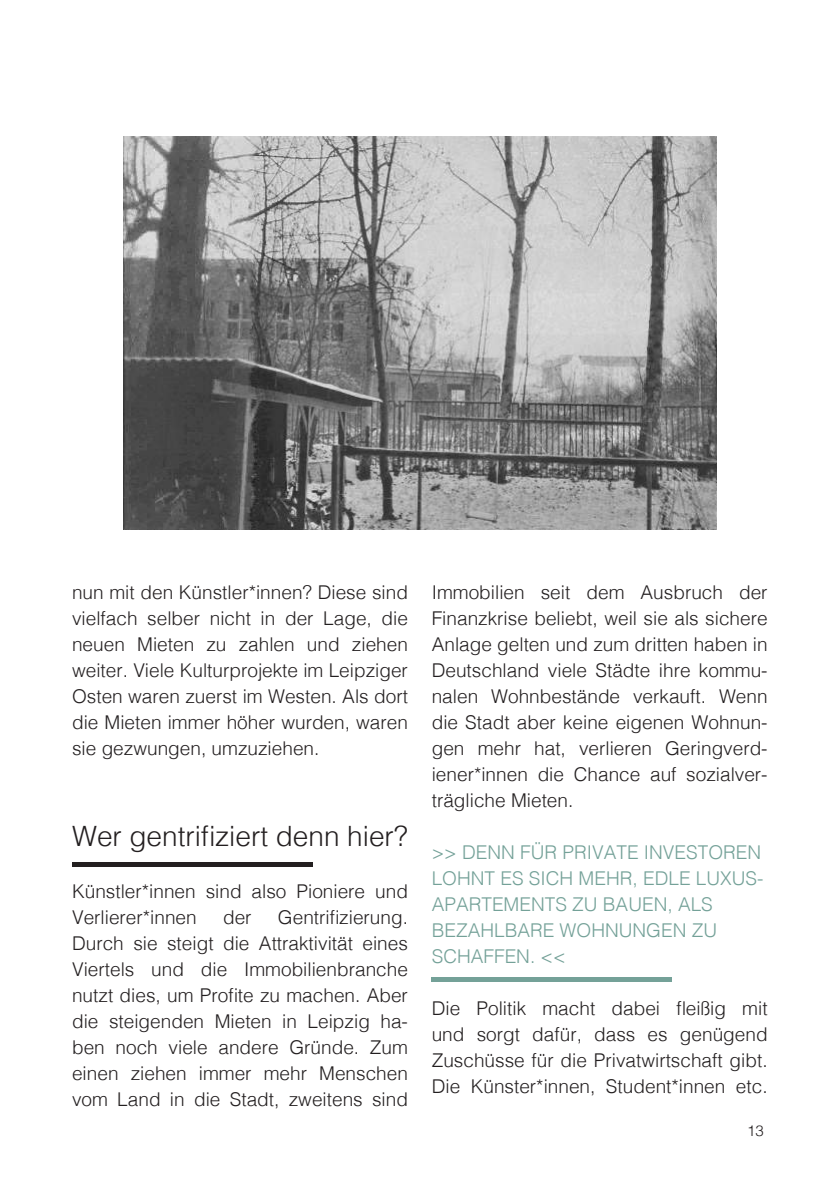
<style>
.page{position:relative;width:840px;height:1191px;background:#fff}
.page>*{position:absolute;margin:0;border:0;box-sizing:border-box;transform-origin:0 0}
.t1{font:300 28px "Helvetica";color:#231f20}
.t2{font:300 19px/26px "Helvetica";color:#231f20;text-align:justify}
.t3{font:300 19px/26px "Helvetica";color:#74a198}
.t4{font:300 15px "Helvetica";color:#231f20}
</style>
<div class="page">
<hr style="left:431px;top:977px;width:240px;height:4px;background:#74a198">
<hr style="left:72px;top:862px;width:240px;height:4px;background:#231f20">
<img style="left:123px;top:136px;width:593px;height:393px">
<p class="t2" style="left:72px;top:578px;width:337px">nun mit den Künstler*innen? Diese sind vielfach selber nicht in der Lage, die neuen Mieten zu zahlen und ziehen weiter. Viele Kulturprojekte im Leipziger Osten waren zuerst im Westen. Als dort die Mieten immer höher wurden, waren sie gezwungen, umzuziehen.</p>
<h1 class="t1" style="left:72px;top:811px;width:337px">Wer gentrifiziert denn hier?</h1>
<p class="t2" style="left:72px;top:876px;width:337px">Künstler*innen sind also Pioniere und<br>Verlierer*innen</p>
<p class="t2" style="left:72px;top:902px;width:337px;text-indent:206px">Gentrifizierung.<br>Durch sie steigt die Attraktivität eines Viertels und die Immobilienbranche nutzt dies, um Profite zu machen. Aber die steigenden Mieten in Leipzig ha&shy;ben noch viele andere Gründe. Zum einen ziehen immer mehr Menschen vom Land in die Stadt, zweitens sind</p>
<p class="t2" style="left:223px;top:902px;width:30px">der</p>
<p class="t2" style="left:431px;top:578px;width:337px">Immobilien seit dem Ausbruch der Finanzkrise beliebt, weil sie als sichere Anlage gelten und zum dritten haben in Deutschland viele Städte ihre kommu&shy;nalen Wohnbestände verkauft. Wenn die Stadt aber keine eigenen Wohnun&shy;gen mehr hat, verlieren Geringverd&shy;iener*innen die Chance auf sozialver&shy;trägliche Mieten.</p>
<p class="t3" style="left:431px;top:838px;width:331px">&gt;&gt; DENN FÜR PRIVATE INVESTOREN<br>LOHNT ES SICH MEHR, EDLE LUXUS-<br>APARTEMENTS ZU BAUEN, ALS<br>BEZAHLBARE WOHNUNGEN ZU<br>SCHAFFEN. &lt;&lt;</p>
<p class="t2" style="left:431px;top:994px;width:337px">Die Politik macht dabei fleißig mit und sorgt dafür, dass es genügend Zuschüsse für die Privatwirtschaft gibt.<br>Die Künster*innen, Student*innen etc.</p>
<p class="t4" style="left:746px;top:1117px;width:18px">13</p>
</div>
